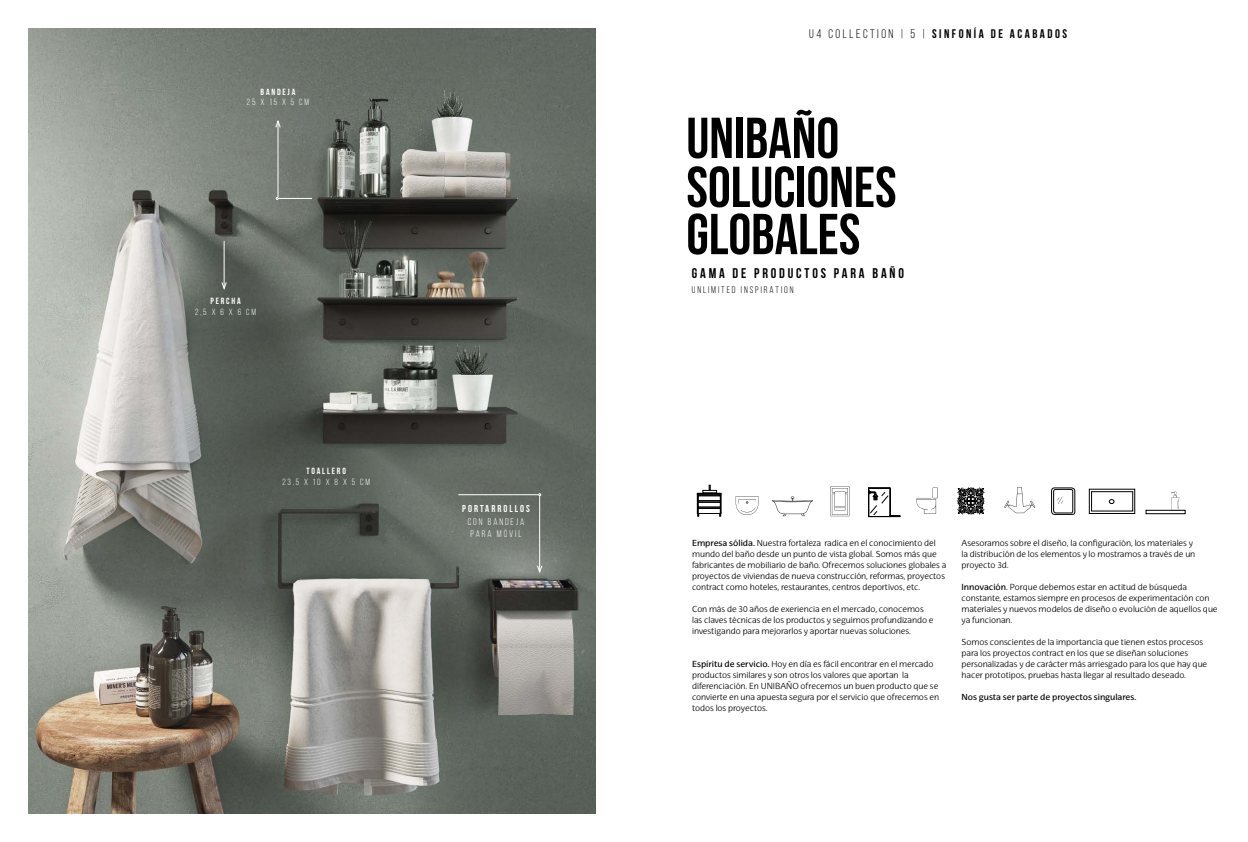
<style>
.page{position:relative;width:1248px;height:842px;background:#fff}
.page>*{position:absolute;margin:0;border:0;box-sizing:border-box;transform-origin:0 0}
.t1{font:700 57.6px "Bebas Neue";color:#000}
.t2{font:700 14.1px "Bebas Neue";letter-spacing:.2em;color:#000}
.t3{font:700 12.5px "Bebas Neue";letter-spacing:.2em;color:#000}
.t4{font:700 10px "Bebas Neue";letter-spacing:.2em;color:#fff}
.t5{font:9.6px "Bebas Neue";letter-spacing:.2em;color:#000}
.t6{font:9.6px "Bebas Neue";letter-spacing:.2em;color:#fff}
.t7{font:8.9px "Bebas Neue";letter-spacing:.2em;color:#fff}
.t8{font:700 8.9px "Bebas Neue";letter-spacing:.2em;color:#fff}
.t9{font:300 8.5px/11px "EHU Sans";color:#000}
.t10{font:8.5px "EHU Sans";color:#000}
.s1{font-weight:400}
</style>
<div class="page">
<img style="left:28px;top:28px;width:567px;height:786px">
<svg style="left:697px;top:485px;width:24px;height:31px"></svg>
<svg style="left:735px;top:496px;width:23px;height:19px"></svg>
<svg style="left:772px;top:496px;width:41px;height:20px"></svg>
<svg style="left:830px;top:487px;width:19px;height:29px"></svg>
<svg style="left:868px;top:488px;width:32px;height:29px"></svg>
<svg style="left:916px;top:487px;width:21px;height:27px"></svg>
<svg style="left:957px;top:487px;width:27px;height:28px"></svg>
<svg style="left:1004px;top:487px;width:31px;height:26px"></svg>
<div style="left:1089px;top:489px;width:45px;height:25px;border:1px solid #000"></div>
<div style="left:1091px;top:491px;width:41px;height:20px;border:1px solid #000"></div>
<svg style="left:1108px;top:499px;width:6px;height:5px"></svg>
<svg style="left:1170px;top:491px;width:9px;height:19px"></svg>
<div style="left:1145px;top:510px;width:40px;height:4px;border:1px solid #000"></div>
<svg style="left:1051px;top:488px;width:23px;height:27px"></svg>
<hr style="left:458px;top:494px;width:80px;height:1px;background:#fff">
<hr style="left:278px;top:198px;width:34px;height:1px;background:#fff">
<hr style="left:539px;top:496px;width:1px;height:76px;background:#fff">
<svg style="left:536px;top:565px;width:6px;height:8px"></svg>
<hr style="left:278px;top:121px;width:1px;height:76px;background:#fff">
<svg style="left:275px;top:120px;width:6px;height:8px"></svg>
<hr style="left:224px;top:241px;width:1px;height:47px;background:#fff">
<svg style="left:221px;top:282px;width:6px;height:8px"></svg>
<p class="t8" style="left:260px;top:87px;width:36px">BANDEJA</p>
<p class="t7" style="left:247px;top:97px;width:63px">25 X 15 X 5 CM</p>
<p class="t8" style="left:210px;top:296px;width:32px">PERCHA</p>
<p class="t7" style="left:195px;top:307px;width:62px">2,5 X 6 X 6 CM</p>
<p class="t8" style="left:306px;top:466px;width:41px">TOALLERO</p>
<p class="t7" style="left:282px;top:477px;width:89px">23,5 X 10 X 8 X 5 CM</p>
<p class="t4" style="left:462px;top:503px;width:69px">PORTARROLLOS</p>
<p class="t6" style="left:467px;top:517px;width:58px">CON BANDEJA</p>
<p class="t6" style="left:470px;top:528px;width:53px">PARA MÓVIL</p>
<h3 class="t3" style="left:809px;top:27px;width:259px"><span class="s1">U4 COLLECTION | 5 |</span> SINFONÍA DE ACABADOS</h3>
<p class="t1" style="left:686px;top:107px;width:154px">UNIBAÑO</p>
<p class="t1" style="left:686px;top:155px;width:212px">SOLUCIONES</p>
<p class="t1" style="left:686px;top:203px;width:175px">GLOBALES</p>
<p class="t2" style="left:691px;top:266px;width:214px">GAMA DE PRODUCTOS PARA BAÑO</p>
<p class="t5" style="left:691px;top:285px;width:103px">UNLIMITED INSPIRATION</p>
<p class="t9" style="left:692px;top:537px;width:256px"><span class="s1">Empresa sólida.</span> Nuestra fortaleza radica en el conocimiento del mundo del baño desde un punto de vista global. Somos más que fabricantes de mobiliario de baño. Ofrecemos soluciones globales a proyectos de viviendas de nueva construcción, reformas, proyectos contract como hoteles, restaurantes, centros deportivos, etc.</p>
<p class="t9" style="left:692px;top:603px;width:243px">Con más de 30 años de exeriencia en el mercado, conocemos las claves técnicas de los productos y seguimos profundizando e investigando para mejorarlos y aportar nuevas soluciones.</p>
<p class="t9" style="left:692px;top:658px;width:248px"><span class="s1">Espíritu de servicio.</span> Hoy en día es fácil encontrar en el mercado productos similares y son otros los valores que aportan la diferenciación. En UNIBAÑO ofrecemos un buen producto que se convierte en una apuesta segura por el servicio que ofrecemos en todos los proyectos.</p>
<p class="t9" style="left:961px;top:537px;width:235px">Asesoramos sobre el diseño, la configuración, los materiales y la distribución de los elementos y lo mostramos a través de un proyecto 3d.</p>
<p class="t9" style="left:961px;top:581px;width:257px"><span class="s1">Innovación</span>. Porque debemos estar en actitud de búsqueda constante, estamos siempre en procesos de experimentación con materiales y nuevos modelos de diseño o evolución de aquellos que ya funcionan.</p>
<p class="t9" style="left:961px;top:636px;width:247px">Somos conscientes de la importancia que tienen estos procesos para los proyectos contract en los que se diseñan soluciones personalizadas y de carácter más arriesgado para los que hay que hacer prototipos, pruebas hasta llegar al resultado deseado.</p>
<p class="t10" style="left:961px;top:691px;width:176px">Nos gusta ser parte de proyectos singulares.</p>
</div>
